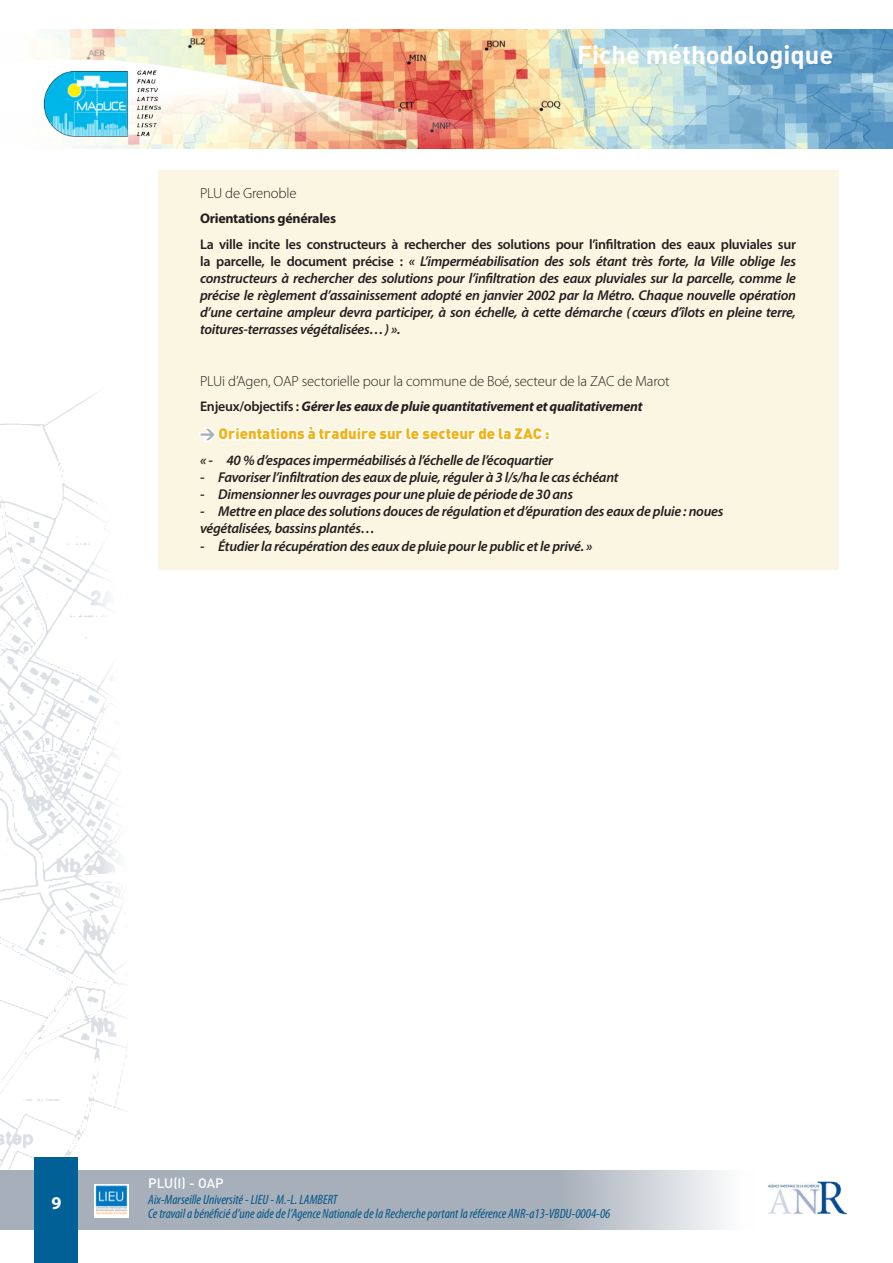
<style>
.page{position:relative;width:893px;height:1263px;background:#fff}
.page>*{position:absolute;margin:0;border:0;box-sizing:border-box;transform-origin:0 0}
.t1{font:25.5px "DIN Bold Alternate";color:#fff}
.t2{font:700 18px "Myriad";color:#fff}
.t3{font:900 15px "DIN";color:#f3b113}
.t4{font:300 14.7px "Myriad Pro";letter-spacing:-.01em;color:#231f20}
.t5{font:italic 600 14.25px/17.1px "Myriad Pro";letter-spacing:-.02em;color:#231f20;text-align:justify}
.t6{font:600 13.95px "Myriad Pro";letter-spacing:-.02em;color:#231f20}
.t7{font:italic 700 13.95px "Myriad Pro";letter-spacing:-.02em;color:#231f20}
.t8{font:700 13.95px "Myriad Pro";letter-spacing:-.02em;color:#231f20}
.t9{font:italic condensed 13.5px/13.5px "Myriad Pro";color:#015587}
.t10{font:500 13.5px "DIN";letter-spacing:-.005em;color:#fff}
.s1{font-style:normal;font-size:13.95px}
.s2{font-weight:600;font-style:normal}
.s3{color:#a7afba}
</style>
<div class="page">
<img style="left:0;top:391px;width:128px;height:779px">
<svg style="left:0;top:1170px;width:724px;height:60px;background:#b0b7c1"></svg>
<img style="left:33px;top:29px;width:859px;height:163px">
<div style="left:34px;top:1158px;width:44px;height:105px;background:#016096"></div>
<img style="left:94px;top:1184px;width:34px;height:34px">
<img style="left:768px;top:1181px;width:78px;height:33px">
<img style="left:41px;top:68px;width:125px;height:70px">
<div style="left:159px;top:170px;width:680px;height:400px;background:#fbf6e1"></div>
<svg style="left:199px;top:426px;width:351px;height:16px"></svg>
<h1 class="t1" style="left:577px;top:38px;width:258px">Fiche méthodologique</h1>
<p class="t4" style="left:200px;top:184px;width:98px">PLU de Grenoble</p>
<p class="t8" style="left:200px;top:210px;width:138px">Orientations générales</p>
<p class="t6" style="left:200px;top:235px;width:597px">La ville incite les constructeurs à rechercher des solutions pour l’infiltration des eaux pluviales sur</p>
<p class="t5" style="left:200px;top:252px;width:597px"><span class="s1">la parcelle, le document précise :</span> « L’imperméabilisation des sols étant très forte, la Ville oblige les constructeurs à rechercher des solutions pour l’infiltration des eaux pluviales sur la parcelle, comme le précise le règlement d’assainissement adopté en janvier 2002 par la Métro. Chaque nouvelle opération d’une certaine ampleur devra participer, à son échelle, à cette démarche (cœurs d’îlots en pleine terre, toitures-terrasses végétalisées…) ».</p>
<p class="t4" style="left:200px;top:372px;width:471px">PLUi d’Agen, OAP sectorielle pour la commune de Boé, secteur de la ZAC de Marot</p>
<p class="t7" style="left:200px;top:397px;width:444px"><span class="s2">Enjeux/objectifs :</span> Gérer les eaux de pluie quantitativement et qualitativement</p>
<p class="t3" style="left:200px;top:424px;width:351px"><span class="s3">&gt;</span> Orientations à traduire sur le secteur de la ZAC :</p>
<p class="t5" style="left:200px;top:451px;width:355px">« - 40 % d’espaces imperméabilisés à l’échelle de l’écoquartier</p>
<p class="t5" style="left:200px;top:468px;width:420px">- Favoriser l’infiltration des eaux de pluie, réguler à 3 l/s/ha le cas échéant</p>
<p class="t5" style="left:200px;top:485px;width:375px">- Dimensionner les ouvrages pour une pluie de période de 30 ans</p>
<p class="t5" style="left:200px;top:503px;width:525px">- Mettre en place des solutions douces de régulation et d’épuration des eaux de pluie : noues végétalisées, bassins plantés…</p>
<p class="t5" style="left:200px;top:537px;width:394px">- Étudier la récupération des eaux de pluie pour le public et le privé. »</p>
<p class="t2" style="left:51px;top:1194px;width:11px">9</p>
<p class="t10" style="left:148px;top:1174px;width:77px">PLU(I) - OAP</p>
<p class="t9" style="left:148px;top:1193px;width:464px">Aix-Marseille Université - LIEU - M.-L. LAMBERT<br>Ce travail a bénéficié d’une aide de l’Agence Nationale de la Recherche portant la référence ANR-a13-VBDU-0004-06</p>
</div>
